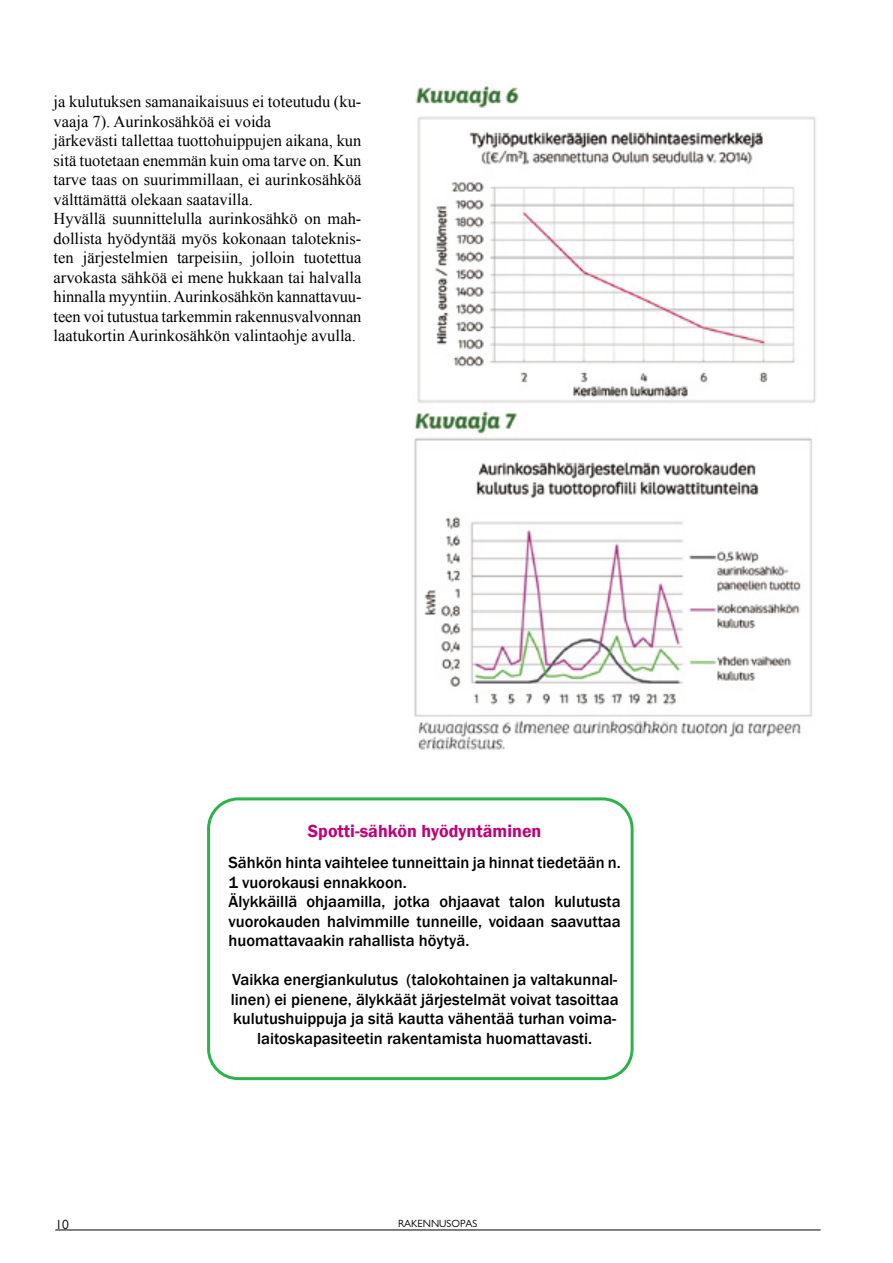
<style>
.page{position:relative;width:893px;height:1263px;background:#fff}
.page>*{position:absolute;margin:0;border:0;box-sizing:border-box;transform-origin:0 0}
.t1{font:600 18px "Franklin Gothic";color:#c10077}
.t2{font:16.5px/19.5px "Times New Roman";color:#000}
.t3{font:500 16.5px/19.5px "Franklin Gothic";color:#000}
.t4{font:13.5px "Gill Sans";color:#000}
.t5{font:10.5px "Gill Sans";color:#000}
</style>
<div class="page">
<hr style="left:55px;top:1229px;width:766px;height:1px;background:#000">
<img style="left:414px;top:86px;width:402px;height:664px">
<div style="left:207px;top:797px;width:427px;height:283px;border:3px solid #2bb34a;border-radius:30px"></div>
<p class="t2" style="left:54px;top:92px;width:310px">ja kulutuksen samanaikaisuus ei toteutudu (ku&shy;vaaja 7). Aurinkosähköä ei voida<br>järkevästi tallettaa tuottohuippujen aikana, kun sitä tuotetaan enemmän kuin oma tarve on. Kun tarve taas on suurimmillaan, ei aurinkosähköä välttämättä olekaan saatavilla.<br>Hyvällä suunnittelulla aurinkosähkö on mah&shy;dollista hyödyntää myös kokonaan taloteknis&shy;ten järjestelmien tarpeisiin, jolloin tuotettua arvokasta sähköä ei mene hukkaan tai halvalla hinnalla myyntiin. Aurinkosähkön kannattavuu&shy;teen voi tutustua tarkemmin rakennusvalvonnan laatukortin Aurinkosähkön valintaohje avulla.</p>
<p class="t1" style="left:308px;top:820px;width:235px">Spotti-sähkön hyödyntäminen</p>
<p class="t3" style="left:228px;top:853px;width:394px">Sähkön hinta vaihtelee tunneittain ja hinnat tiedetään n.<br>1 vuorokausi ennakkoon.<br>Älykkäillä ohjaamilla, jotka ohjaavat talon kulutusta vuorokauden halvimmille tunneille, voidaan saavuttaa huomattavaakin rahallista höytyä.</p>
<p class="t3" style="left:231px;top:970px;width:389px;text-align:center">Vaikka energiankulutus (talokohtainen ja valtakunnal&shy;linen) ei pienene, älykkäät järjestelmät voivat tasoittaa kulutushuippuja ja sitä kautta vähentää turhan voima&shy;laitoskapasiteetin rakentamista huomattavasti.</p>
<p class="t4" style="left:55px;top:1217px;width:15px">10</p>
<p class="t5" style="left:398px;top:1217px;width:81px">RAKENNUSOPAS</p>
</div>
